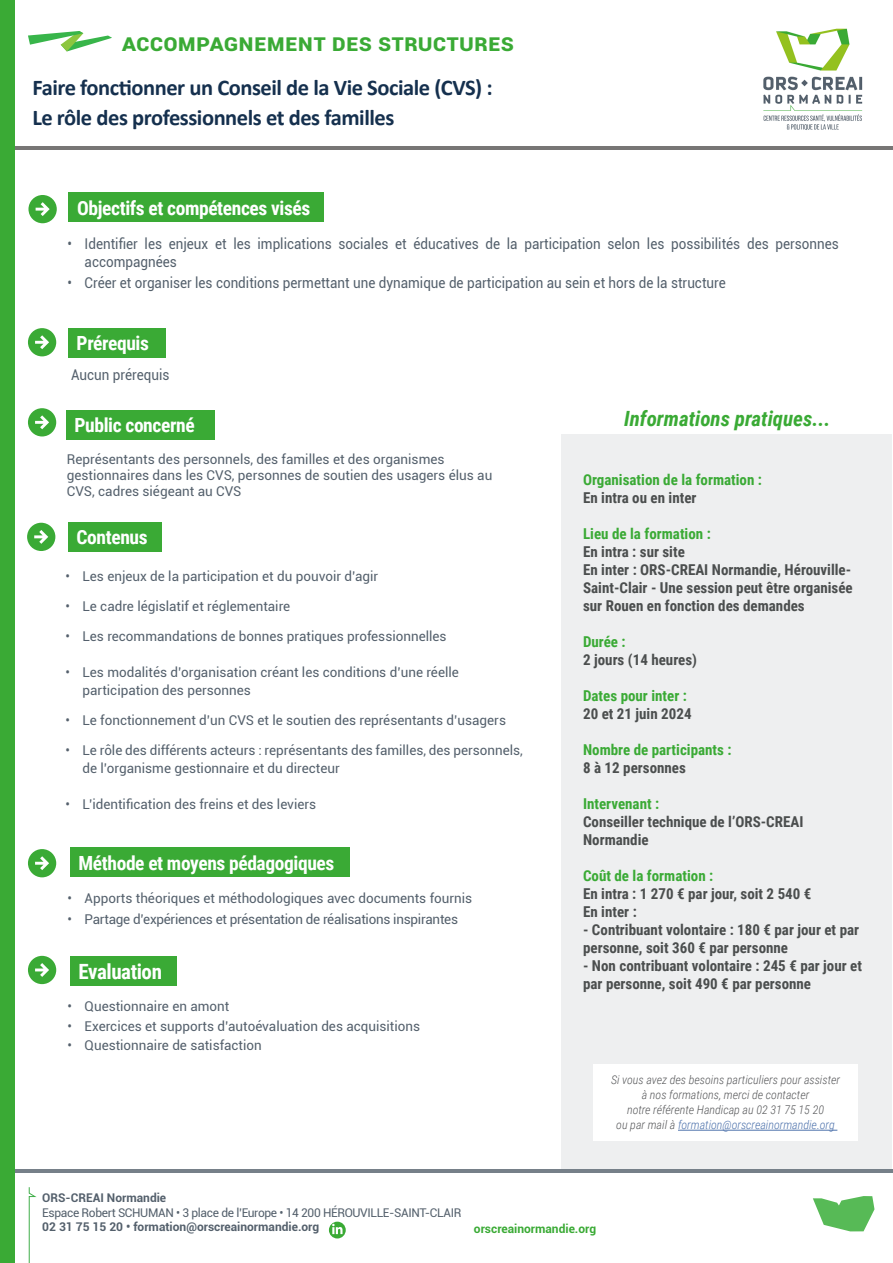
<style>
.page{position:relative;width:893px;height:1263px;background:#fff}
.page>*{position:absolute;margin:0;border:0;box-sizing:border-box;transform-origin:0 0}
.Default{font:700 24px "Roboto";color:#3aaa35}
.t1{font:700 22.5px "Calibri";letter-spacing:-.02em;color:#15304e}
.t2{font:italic 700 21px "Roboto Condensed";color:#3aaa35}
.t3{font:700 21px "Roboto Condensed";letter-spacing:-.02em;color:#fff}
.t4{font:700 19.5px "Roboto Condensed";letter-spacing:-.02em;color:#fff}
.t5{font:700 15px/18px "Roboto Condensed";color:#4b4e4e}
.t6{font:700 15px "Roboto Condensed";color:#3aaa35}
.t7{font:14.85px/18px "Roboto";color:#54606c;scale:.91 1}
.t8{font:13.5px/18px "Roboto";color:#54606c}
.t9{font:13.5px "Roboto";letter-spacing:-.02em;color:#54606c}
.t10{font:italic 300 12px "Roboto Condensed";color:#57585a}
.t11{font:12px "Roboto";letter-spacing:-.03em;color:#54606c}
.t12{font:700 12px "Roboto";color:#54606c}
.t13{font:italic 300 12px "Roboto Condensed";color:#4d72ac}
.t14{font:700 12px "Roboto";color:#3aaa35}
.s1{color:#57585a}
</style>
<div class="page">
<hr style="left:0;top:146px;width:893px;height:4px;background:#777675">
<div style="left:562px;top:434px;width:330px;height:735px;background:#eeeff0"></div>
<div style="left:593px;top:1064px;width:265px;height:76px;background:#fff"></div>
<hr style="left:678px;top:1130px;width:159px;height:1px;background:#4d72ac">
<img style="left:763px;top:28px;width:100px;height:102px">
<svg style="left:28px;top:31px;width:84px;height:20px"></svg>
<svg style="left:28px;top:1187px;width:9px;height:76px"></svg>
<svg style="left:329px;top:1222px;width:17px;height:16px"></svg>
<hr style="left:0;top:1169px;width:893px;height:4px;background:#768089">
<div style="left:0;top:0;width:14px;height:1263px;background:#3aaa35"></div>
<div style="left:69px;top:193px;width:255px;height:29px;background:#3aaa35"></div>
<div style="left:68px;top:328px;width:98px;height:30px;background:#3aaa35"></div>
<div style="left:66px;top:410px;width:149px;height:29px;background:#3aaa35"></div>
<div style="left:68px;top:522px;width:94px;height:30px;background:#3aaa35"></div>
<svg style="left:813px;top:1196px;width:61px;height:35px"></svg>
<div style="left:70px;top:847px;width:280px;height:30px;background:#3aaa35"></div>
<div style="left:70px;top:956px;width:106px;height:29px;background:#3aaa35"></div>
<svg style="left:28px;top:195px;width:29px;height:28px"></svg>
<svg style="left:28px;top:328px;width:28px;height:28px"></svg>
<svg style="left:28px;top:408px;width:28px;height:28px"></svg>
<svg style="left:27px;top:523px;width:28px;height:28px"></svg>
<svg style="left:28px;top:849px;width:28px;height:28px"></svg>
<svg style="left:28px;top:956px;width:28px;height:28px"></svg>
<p class="Default" style="left:122px;top:26px;width:394px">Accompagnement des structures</p>
<p class="t1" style="left:32px;top:72px;width:462px">Faire fonctionner un Conseil de la Vie Sociale (CVS) :</p>
<p class="t1" style="left:32px;top:102px;width:363px">Le rôle des professionnels et des familles</p>
<p class="t4" style="left:77px;top:194px;width:235px">Objectifs et compétences visés</p>
<p class="t7" style="left:85px;top:234px;width:830px;text-indent:-17px">• Identifier les enjeux et les implications sociales et éducatives de la participation selon les possibilités des personnes accompagnées</p>
<p class="t7" style="left:68px;top:273px;width:725px">• Créer et organiser les conditions permettant une dynamique de participation au sein et hors de la structure</p>
<p class="t4" style="left:77px;top:330px;width:74px">Prérequis</p>
<p class="t7" style="left:71px;top:365px;width:110px">Aucun prérequis</p>
<p class="t4" style="left:75px;top:411px;width:122px">Public concerné</p>
<p class="t8" style="left:67px;top:450px;width:427px;line-height:16.2px">Représentants des personnels, des familles et des organismes gestionnaires dans les CVS, personnes de soutien des usagers élus au<br>CVS, cadres siégeant au CVS</p>
<p class="t4" style="left:77px;top:524px;width:73px">Contenus</p>
<p class="t8" style="left:66px;top:567px;width:314px">• Les enjeux de la participation et du pouvoir d’agir</p>
<p class="t8" style="left:66px;top:597px;width:226px">• Le cadre législatif et réglementaire</p>
<p class="t8" style="left:66px;top:627px;width:383px">• Les recommandations de bonnes pratiques professionnelles</p>
<p class="t8" style="left:83px;top:663px;width:378px;text-indent:-17px">• Les modalités d’organisation créant les conditions d’une réelle participation des personnes</p>
<p class="t8" style="left:66px;top:711px;width:442px">• Le fonctionnement d’un CVS et le soutien des représentants d’usagers</p>
<p class="t8" style="left:83px;top:741px;width:442px;text-indent:-17px">• Le rôle des différents acteurs : représentants des familles, des personnels, de l’organisme gestionnaire et du directeur</p>
<p class="t8" style="left:66px;top:795px;width:252px">• L’identification des freins et des leviers</p>
<p class="t4" style="left:79px;top:849px;width:257px">Méthode et moyens pédagogiques</p>
<p class="t8" style="left:68px;top:888px;width:406px">• Apports théoriques et méthodologiques avec documents fournis</p>
<p class="t9" style="left:68px;top:910px;width:392px">• Partage d’expériences et présentation de réalisations inspirantes</p>
<p class="t3" style="left:79px;top:956px;width:85px">Evaluation</p>
<p class="t8" style="left:68px;top:997px;width:163px">• Questionnaire en amont</p>
<p class="t8" style="left:68px;top:1017px;width:354px">• Exercices et supports d’autoévaluation des acquisitions</p>
<p class="t8" style="left:68px;top:1036px;width:196px">• Questionnaire de satisfaction</p>
<p class="t2" style="left:624px;top:404px;width:208px">Informations pratiques...</p>
<p class="t6" style="left:583px;top:469px;width:180px">Organisation de la formation :</p>
<p class="t5" style="left:583px;top:488px;width:115px">En intra ou en inter</p>
<p class="t6" style="left:583px;top:523px;width:129px">Lieu de la formation :</p>
<p class="t5" style="left:583px;top:542px;width:103px">En intra : sur site</p>
<p class="t5" style="left:583px;top:560px;width:271px;text-align:justify">En inter : ORS-CREAI Normandie, Hérouville-Saint-Clair - Une session peut être organisée sur Rouen en fonction des demandes</p>
<p class="t6" style="left:583px;top:631px;width:44px">Durée :</p>
<p class="t5" style="left:583px;top:650px;width:115px">2 jours (14 heures)</p>
<p class="t6" style="left:583px;top:685px;width:105px">Dates pour inter :</p>
<p class="t5" style="left:583px;top:704px;width:110px">20 et 21 juin 2024</p>
<p class="t6" style="left:583px;top:739px;width:150px">Nombre de participants :</p>
<p class="t5" style="left:583px;top:758px;width:104px">8 à 12 personnes</p>
<p class="t6" style="left:583px;top:793px;width:78px">Intervenant :</p>
<p class="t5" style="left:583px;top:812px;width:222px">Conseiller technique de l’ORS-CREAI<br>Normandie</p>
<p class="t6" style="left:583px;top:865px;width:132px">Coût de la formation :</p>
<p class="t5" style="left:583px;top:884px;width:230px">En intra : 1 270 € par jour, soit 2 540 €</p>
<p class="t5" style="left:583px;top:902px;width:55px">En inter :</p>
<p class="t5" style="left:583px;top:920px;width:278px">- Contribuant volontaire : 180 € par jour et par personne, soit 360 € par personne</p>
<p class="t5" style="left:583px;top:956px;width:280px">- Non contribuant volontaire : 245 € par jour et par personne, soit 490 € par personne</p>
<p class="t10" style="left:611px;top:1072px;width:231px">Si vous avez des besoins particuliers pour assister</p>
<p class="t10" style="left:642px;top:1087px;width:169px">à nos formations, merci de contacter</p>
<p class="t10" style="left:627px;top:1102px;width:199px">notre référente Handicap au 02 31 75 15 20</p>
<p class="t13" style="left:616px;top:1117px;width:220px"><span class="s1">ou par mail à</span> formation@orscreainormandie.org</p>
<p class="t12" style="left:42px;top:1189px;width:125px">ORS-CREAI Normandie</p>
<p class="t11" style="left:42px;top:1204px;width:421px">Espace Robert SCHUMAN • 3 place de l’Europe • 14 200 HÉROUVILLE-SAINT-CLAIR</p>
<p class="t12" style="left:42px;top:1218px;width:278px">02 31 75 15 20 • formation@orscreainormandie.org</p>
<p class="t14" style="left:474px;top:1220px;width:124px">orscreainormandie.org</p>
</div>
